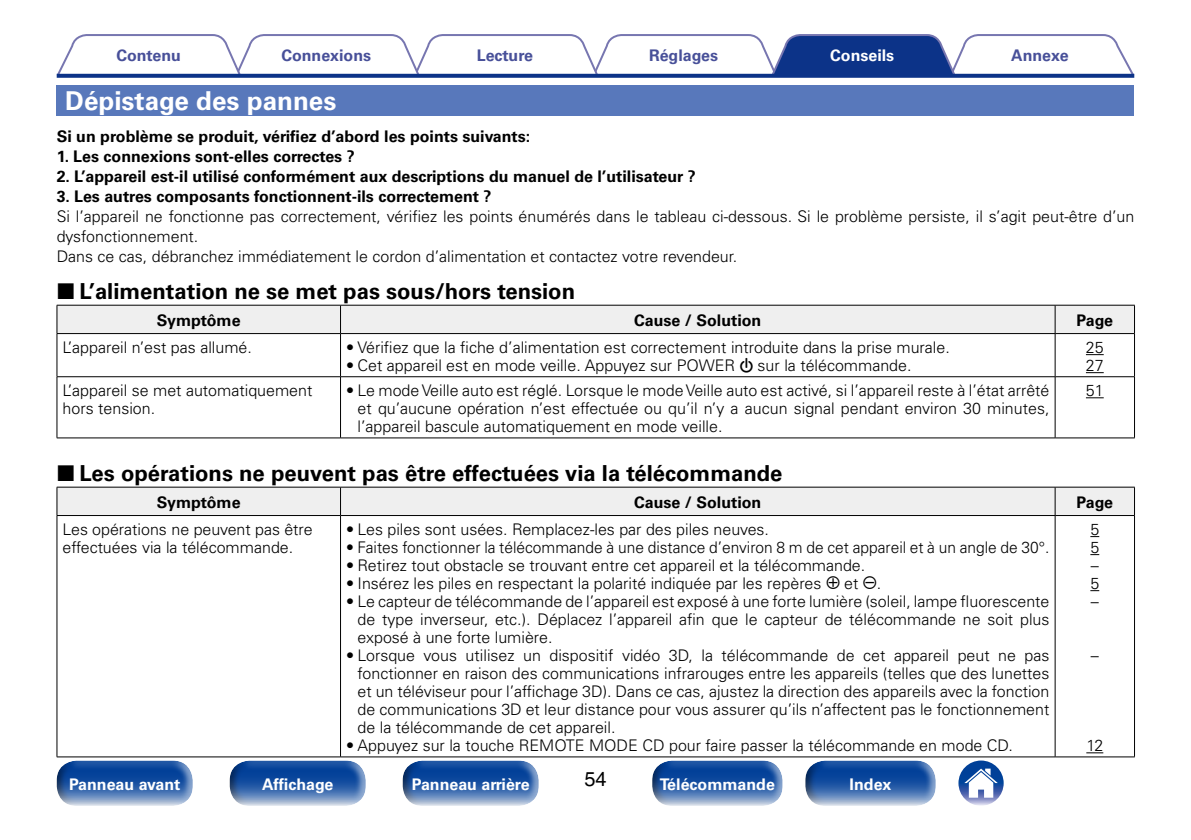
<style>
.page{position:relative;width:1191px;height:840px;background:#fff}
.page>*{position:absolute;margin:0;border:0;box-sizing:border-box;transform-origin:0 0}
.t1{font:700 26px "Univers LTCYR 65";color:#fff}
.t2{font:700 22px "Univers LTCYR 65";color:#000}
.t3{font:20px "Helvetica LT Std";color:#000}
.t4{font:300 16px/18px "Univers LTCYR 45";color:#000}
.t5{font:700 16px "Univers LTCYR 65";color:#000}
.t6{font:700 16px "Univers LTCYR 65";color:#fff}
.t7{font:700 16px "Univers LTCYR 65";color:#485099}
.s1{font-family:"Marks For Denon";font-weight:400}
</style>
<div class="page">
<div style="left:55px;top:752px;width:135px;height:65px;background:#000;opacity:.75"></div>
<div style="left:228px;top:752px;width:135px;height:65px;background:#000;opacity:.75"></div>
<div style="left:401px;top:752px;width:135px;height:65px;background:#000;opacity:.75"></div>
<div style="left:803px;top:752px;width:130px;height:65px;background:#000;opacity:.75"></div>
<div style="left:650px;top:752px;width:130px;height:65px;background:#000;opacity:.75"></div>
<svg style="left:958px;top:760px;width:45px;height:45px"></svg>
<svg style="left:964px;top:768px;width:33px;height:29px"></svg>
<svg style="left:56px;top:34px;width:1079px;height:44px"></svg>
<svg style="left:57px;top:74px;width:1077px;height:4px;background:#183d8e"></svg>
<div style="left:57px;top:85px;width:1077px;height:31px;background:#5878bb"></div>
<div style="left:57px;top:305px;width:1078px;height:28px;background:#efefef"></div>
<hr style="left:57px;top:333px;width:283px;height:1px;background:#000">
<hr style="left:57px;top:333px;width:1px;height:43px;background:#000">
<hr style="left:340px;top:333px;width:715px;height:1px;background:#000">
<hr style="left:340px;top:333px;width:1px;height:43px;background:#000">
<hr style="left:1055px;top:333px;width:79px;height:1px;background:#000">
<hr style="left:1054px;top:333px;width:1px;height:43px;background:#000">
<hr style="left:1134px;top:333px;width:1px;height:43px;background:#000">
<hr style="left:57px;top:376px;width:283px;height:1px;background:#000">
<hr style="left:57px;top:377px;width:1px;height:60px;background:#000">
<hr style="left:340px;top:376px;width:715px;height:1px;background:#000">
<hr style="left:340px;top:377px;width:1px;height:60px;background:#000">
<hr style="left:1055px;top:376px;width:79px;height:1px;background:#000">
<hr style="left:1054px;top:377px;width:1px;height:60px;background:#000">
<hr style="left:1134px;top:377px;width:1px;height:60px;background:#000">
<hr style="left:57px;top:437px;width:283px;height:1px;background:#000">
<hr style="left:340px;top:437px;width:715px;height:1px;background:#000">
<hr style="left:1055px;top:437px;width:79px;height:1px;background:#000">
<svg style="left:1086px;top:354px;width:17px;height:1px"></svg>
<svg style="left:1086px;top:372px;width:17px;height:1px"></svg>
<svg style="left:1086px;top:397px;width:17px;height:1px"></svg>
<hr style="left:57px;top:486px;width:283px;height:1px;background:#000">
<hr style="left:340px;top:486px;width:715px;height:1px;background:#000">
<hr style="left:1055px;top:486px;width:79px;height:1px;background:#000">
<div style="left:57px;top:487px;width:1078px;height:28px;background:#efefef"></div>
<hr style="left:57px;top:515px;width:283px;height:1px;background:#000">
<hr style="left:340px;top:515px;width:715px;height:1px;background:#000">
<hr style="left:1055px;top:515px;width:79px;height:1px;background:#000">
<hr style="left:57px;top:515px;width:1px;height:241px;background:#000">
<hr style="left:340px;top:515px;width:1px;height:241px;background:#000">
<hr style="left:1054px;top:515px;width:1px;height:241px;background:#000">
<hr style="left:1134px;top:515px;width:1px;height:241px;background:#000">
<hr style="left:57px;top:756px;width:283px;height:1px;background:#000">
<hr style="left:340px;top:756px;width:715px;height:1px;background:#000">
<hr style="left:1055px;top:756px;width:79px;height:1px;background:#000">
<svg style="left:1086px;top:752px;width:17px;height:1px"></svg>
<p class="t7" style="left:116px;top:44px;width:66px">Contenu</p>
<p class="t7" style="left:281px;top:44px;width:91px">Connexions</p>
<p class="t7" style="left:477px;top:44px;width:58px">Lecture</p>
<p class="t7" style="left:649px;top:44px;width:71px">Réglages</p>
<p class="t7" style="left:1011px;top:44px;width:59px">Annexe</p>
<p class="t6" style="left:830px;top:44px;width:66px">Conseils</p>
<h1 class="t1" style="left:65px;top:83px;width:273px">Dépistage des pannes</h1>
<p class="t5" style="left:57px;top:125px;width:475px">Si un problème se produit, vérifiez d’abord les points suivants:</p>
<p class="t5" style="left:57px;top:145px;width:299px">1. Les connexions sont-elles correctes ?</p>
<p class="t5" style="left:57px;top:165px;width:641px">2. L’appareil est-il utilisé conformément aux descriptions du manuel de l’utilisateur ?</p>
<p class="t5" style="left:57px;top:185px;width:436px">3. Les autres composants fonctionnent-ils correctement ?</p>
<p class="t4" style="left:57px;top:206px;width:1079px;line-height:20px">Si l’appareil ne fonctionne pas correctement, vérifiez les points énumérés dans le tableau ci-dessous. Si le problème persiste, il s’agit peut-être d’un dysfonctionnement.<br>Dans ce cas, débranchez immédiatement le cordon d’alimentation et contactez votre revendeur.</p>
<h2 class="t2" style="left:57px;top:276px;width:520px"><span class="s1">2</span> L’alimentation ne se met pas sous/hors tension</h2>
<p class="t5" style="left:157px;top:309px;width:85px">Symptôme</p>
<p class="t5" style="left:634px;top:309px;width:129px">Cause / Solution</p>
<p class="t5" style="left:1076px;top:309px;width:38px">Page</p>
<p class="t4" style="left:63px;top:338px;width:191px">L’appareil n’est pas allumé.</p>
<p class="t4" style="left:346px;top:338px;width:605px">• Vérifiez que la fiche d’alimentation est correctement introduite dans la prise murale.</p>
<p class="t4" style="left:346px;top:356px;width:567px">• Cet appareil est en mode veille. Appuyez sur POWER <span class="s1">X</span> sur la télécommande.</p>
<p class="t4" style="left:1086px;top:338px;width:19px">25<br>27</p>
<p class="t4" style="left:63px;top:381px;width:251px">L’appareil se met automatiquement hors tension.</p>
<p class="t4" style="left:357px;top:381px;width:693px;text-align:justify;text-indent:-11px">• Le mode Veille auto est réglé. Lorsque le mode Veille auto est activé, si l’appareil reste à l’état arrêté et qu’aucune opération n’est effectuée ou qu’il n’y a aucun signal pendant environ 30 minutes, l’appareil bascule automatiquement en mode veille.</p>
<p class="t4" style="left:1086px;top:381px;width:19px">51</p>
<h2 class="t2" style="left:57px;top:457px;width:727px"><span class="s1">2</span> Les opérations ne peuvent pas être effectuées via la télécommande</h2>
<p class="t5" style="left:157px;top:491px;width:85px">Symptôme</p>
<p class="t5" style="left:634px;top:491px;width:129px">Cause / Solution</p>
<p class="t5" style="left:1076px;top:491px;width:38px">Page</p>
<p class="t4" style="left:63px;top:519px;width:252px">Les opérations ne peuvent pas être effectuées via la télécommande.</p>
<p class="t4" style="left:346px;top:519px;width:424px">• Les piles sont usées. Remplacez-les par des piles neuves.</p>
<p class="t4" style="left:1090px;top:519px;width:10px;text-align:justify">5<br>5 – 5 –</p>
<p class="t4" style="left:346px;top:537px;width:704px">• Faites fonctionner la télécommande à une distance d’environ 8 m de cet appareil et à un angle de 30°.</p>
<p class="t4" style="left:346px;top:555px;width:520px">• Retirez tout obstacle se trouvant entre cet appareil et la télécommande.</p>
<p class="t4" style="left:346px;top:573px;width:537px">• Insérez les piles en respectant la polarité indiquée par les repères <span class="s1">q</span> et <span class="s1">w</span>.</p>
<p class="t4" style="left:357px;top:591px;width:693px;text-align:justify;text-indent:-11px">• Le capteur de télécommande de l’appareil est exposé à une forte lumière (soleil, lampe fluorescente de type inverseur, etc.). Déplacez l’appareil afin que le capteur de télécommande ne soit plus exposé à une forte lumière.</p>
<p class="t4" style="left:357px;top:645px;width:693px;text-align:justify;text-indent:-11px">• Lorsque vous utilisez un dispositif vidéo 3D, la télécommande de cet appareil peut ne pas fonctionner en raison des communications infrarouges entre les appareils (telles que des lunettes et un téléviseur pour l’affichage 3D). Dans ce cas, ajustez la direction des appareils avec la fonction de communications 3D et leur distance pour vous assurer qu’ils n’affectent pas le fonctionnement de la télécommande de cet appareil.</p>
<p class="t4" style="left:346px;top:735px;width:668px">• Appuyez sur la touche REMOTE MODE CD pour faire passer la télécommande en mode CD.</p>
<p class="t4" style="left:1090px;top:645px;width:9px">–</p>
<p class="t4" style="left:1086px;top:735px;width:18px">12</p>
<p class="t3" style="left:584px;top:767px;width:24px">54</p>
<p class="t6" style="left:69px;top:772px;width:113px">Panneau avant</p>
<p class="t6" style="left:262px;top:772px;width:73px">Affichage</p>
<p class="t6" style="left:412px;top:772px;width:119px">Panneau arrière</p>
<p class="t6" style="left:660px;top:772px;width:116px">Télécommande</p>
<p class="t6" style="left:849px;top:772px;width:43px">Index</p>
</div>
